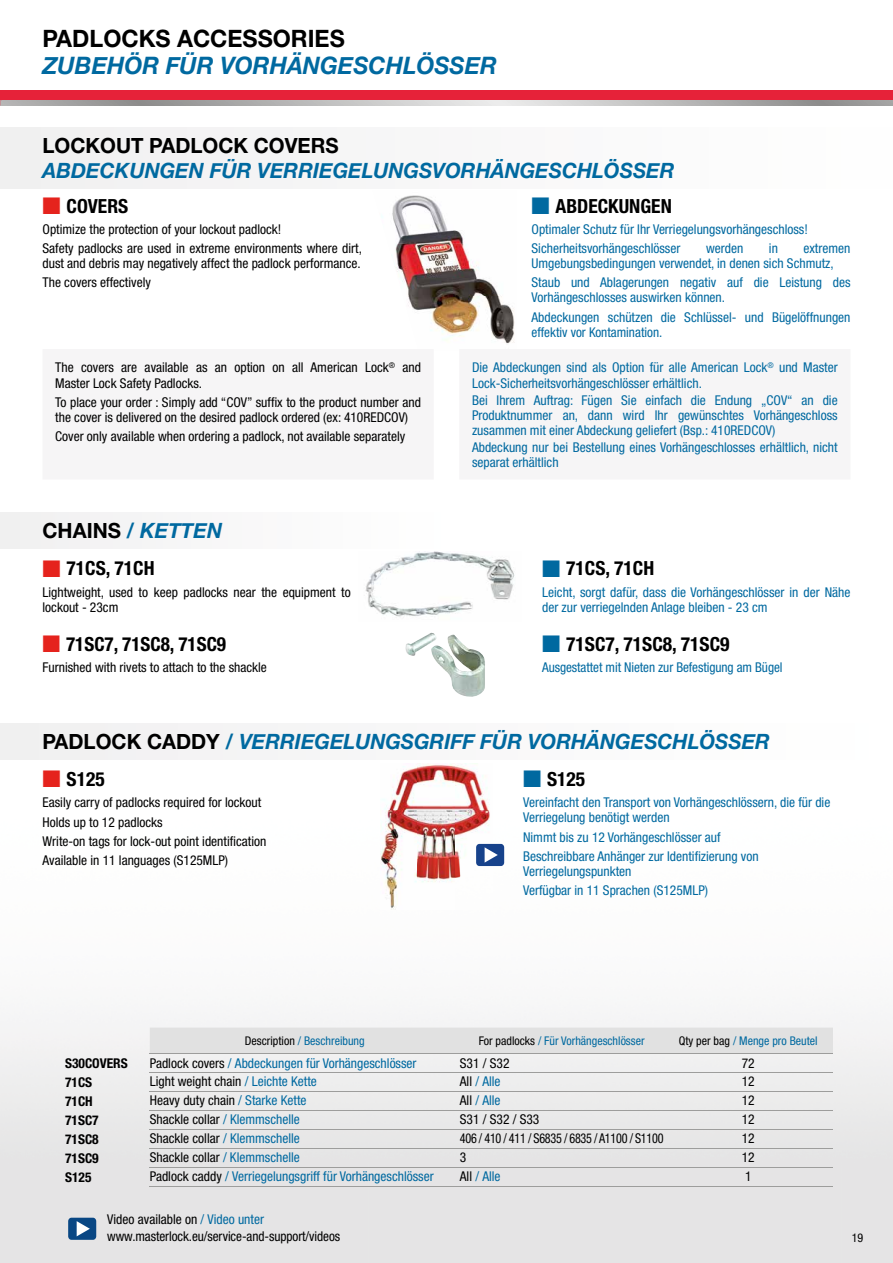
<style>
.page{position:relative;width:893px;height:1263px;background:#fff}
.page>*{position:absolute;margin:0;border:0;box-sizing:border-box;transform-origin:0 0}
.t1{font:italic 700 24px "Helvetica Neue";color:#0069a0}
.t2{font:700 24px "Helvetica Neue LT Std";color:#000}
.t3{font:italic 700 21px "Helvetica Neue";color:#0069a0}
.t4{font:700 21px "Helvetica Neue LT Std";color:#000}
.t5{font:700 condensed 19.5px "Helvetica Neue";color:#000}
.t6{font:condensed 13.5px/15px "Helvetica Neue";color:#0069a0}
.t7{font:condensed 13.5px/19.2px "Helvetica Neue";color:#000}
.t8{font:condensed 13.5px/16.2px "Helvetica Neue LT Std";color:#000}
.t9{font:condensed 13.5px "Helvetica Neue LT Std";color:#0069a0}
.t10{font:700 condensed 13.5px "Helvetica Neue";color:#000}
.t11{font:condensed 13.5px "Helvetica Neue LT Std";letter-spacing:-.02em;color:#000;scale:.9 1}
.t12{font:condensed 12px "Helvetica Neue LT Std";color:#0069a0}
.t13{font:condensed 12px "Helvetica Neue LT Std";color:#000}
.s1{color:#e5231d}
.s2{font-family:"Helvetica Neue LT Std";font-style:normal;color:#000}
.s3{color:#0069a0}
.s4{color:#000}
</style>
<div class="page">
<img style="left:0;top:1015px;width:420px;height:248px">
<div style="left:0;top:90px;width:893px;height:16px;background:#e62239"></div>
<svg style="left:1px;top:100px;width:892px;height:6px;background:#b6b6b5"></svg>
<div style="left:68px;top:1218px;width:28px;height:22px;background:#094784;border-radius:3px"></div>
<svg style="left:77px;top:1221px;width:13px;height:15px"></svg>
<div style="left:150px;top:1027px;width:683px;height:26px;background:#e1e1e1"></div>
<hr style="left:150px;top:1053px;width:310px;height:1px;background:#9d9d9c">
<hr style="left:460px;top:1053px;width:203px;height:1px;background:#9d9d9c">
<hr style="left:663px;top:1053px;width:170px;height:1px;background:#9d9d9c">
<hr style="left:150px;top:1072px;width:310px;height:1px;background:#9d9d9c">
<hr style="left:460px;top:1072px;width:203px;height:1px;background:#9d9d9c">
<hr style="left:663px;top:1072px;width:170px;height:1px;background:#9d9d9c">
<hr style="left:150px;top:1091px;width:310px;height:1px;background:#9d9d9c">
<hr style="left:460px;top:1091px;width:203px;height:1px;background:#9d9d9c">
<hr style="left:663px;top:1091px;width:170px;height:1px;background:#9d9d9c">
<hr style="left:150px;top:1110px;width:310px;height:1px;background:#9d9d9c">
<hr style="left:460px;top:1110px;width:203px;height:1px;background:#9d9d9c">
<hr style="left:663px;top:1110px;width:170px;height:1px;background:#9d9d9c">
<hr style="left:150px;top:1129px;width:310px;height:1px;background:#9d9d9c">
<hr style="left:460px;top:1129px;width:203px;height:1px;background:#9d9d9c">
<hr style="left:663px;top:1129px;width:170px;height:1px;background:#9d9d9c">
<hr style="left:150px;top:1148px;width:310px;height:1px;background:#9d9d9c">
<hr style="left:460px;top:1148px;width:203px;height:1px;background:#9d9d9c">
<hr style="left:663px;top:1148px;width:170px;height:1px;background:#9d9d9c">
<hr style="left:150px;top:1167px;width:310px;height:1px;background:#9d9d9c">
<hr style="left:460px;top:1167px;width:203px;height:1px;background:#9d9d9c">
<hr style="left:663px;top:1167px;width:170px;height:1px;background:#9d9d9c">
<hr style="left:150px;top:1186px;width:310px;height:1px;background:#9d9d9c">
<hr style="left:460px;top:1186px;width:203px;height:1px;background:#9d9d9c">
<hr style="left:663px;top:1186px;width:170px;height:1px;background:#9d9d9c">
<div style="left:0;top:128px;width:893px;height:61px;background:#f8f7f8"></div>
<div style="left:0;top:512px;width:450px;height:36px;background:#f8f7f8"></div>
<div style="left:0;top:723px;width:886px;height:37px;background:#f8f7f8"></div>
<img style="left:381px;top:195px;width:83px;height:49px">
<img style="left:469px;top:261px;width:33px;height:36px">
<img style="left:395px;top:244px;width:74px;height:53px">
<img style="left:408px;top:297px;width:107px;height:47px">
<img style="left:380px;top:763px;width:113px;height:147px">
<div style="left:476px;top:844px;width:28px;height:22px;background:#17428b;border-radius:3px"></div>
<svg style="left:485px;top:847px;width:13px;height:15px"></svg>
<img style="left:365px;top:551px;width:150px;height:66px">
<img style="left:405px;top:633px;width:80px;height:64px">
<h1 class="t2" style="left:43px;top:24px;width:304px">PADLOCKS ACCESSORIES</h1>
<h1 class="t1" style="left:43px;top:47px;width:456px">ZUBEHÖR FÜR VORHÄNGESCHLÖSSER</h1>
<h2 class="t4" style="left:43px;top:133px;width:298px">LOCKOUT PADLOCK COVERS</h2>
<h2 class="t3" style="left:43px;top:154px;width:633px">ABDECKUNGEN FÜR VERRIEGELUNGSVORHÄNGESCHLÖSSER</h2>
<h3 class="t5" style="left:43px;top:194px;width:87px"><span class="s1">■</span> COVERS</h3>
<p class="t7" style="left:43px;top:219px;width:321px">Optimize the protection of your lockout padlock!<br>Safety padlocks are used in extreme environments where dirt,</p>
<p class="t7" style="left:43px;top:254px;width:320px">dust and debris may negatively affect the padlock performance.<br>The covers effectively</p>
<p class="t7" style="left:55px;top:360px;width:367px;line-height:15px">The covers are available as an option on all American Lock<sup>®</sup> and<br>Master Lock Safety Padlocks.</p>
<p class="t7" style="left:55px;top:394px;width:367px;line-height:15px">To place your order : Simply add “COV” suffix to the product number and the cover is delivered on the desired padlock ordered (ex: 410REDCOV)</p>
<p class="t7" style="left:55px;top:426px;width:352px">Cover only available when ordering a padlock, not available separately</p>
<h2 class="t3" style="left:43px;top:514px;width:181px"><span class="s2">CHAINS</span> / KETTEN</h2>
<h3 class="t5" style="left:43px;top:556px;width:114px"><span class="s1">■</span> 71CS, 71CH</h3>
<p class="t7" style="left:43px;top:584px;width:310px;line-height:15px">Lightweight, used to keep padlocks near the equipment to lockout - 23cm</p>
<h3 class="t5" style="left:43px;top:632px;width:185px"><span class="s1">■</span> 71SC7, 71SC8, 71SC9</h3>
<p class="t7" style="left:43px;top:657px;width:226px">Furnished with rivets to attach to the shackle</p>
<h3 class="t5" style="left:531px;top:194px;width:142px"><span class="s3">■</span> ABDECKUNGEN</h3>
<p class="t6" style="left:531px;top:219px;width:278px;line-height:19.2px">Optimaler Schutz für Ihr Verriegelungsvorhängeschloss!<br>Sicherheitsvorhängeschlösser</p>
<p class="t6" style="left:706px;top:241px;width:39px">werden</p>
<p class="t6" style="left:769px;top:241px;width:11px">in</p>
<p class="t6" style="left:531px;top:241px;width:320px;text-indent:272px">extremen<br>Umgebungsbedingungen verwendet, in denen sich Schmutz,</p>
<p class="t6" style="left:531px;top:275px;width:320px">Staub und Ablagerungen negativ auf die Leistung des<br>Vorhängeschlosses auswirken können.</p>
<p class="t6" style="left:531px;top:309px;width:320px">Abdeckungen schützen die Schlüssel- und Bügelöffnungen effektiv vor Kontamination.</p>
<p class="t6" style="left:472px;top:360px;width:367px">Die Abdeckungen sind als Option für alle American Lock<sup>®</sup> und Master<br>Lock-Sicherheitsvorhängeschlösser erhältlich.</p>
<p class="t6" style="left:472px;top:392px;width:367px;text-align:justify">Bei Ihrem Auftrag: Fügen Sie einfach die Endung „COV“ an die Produktnummer an, dann wird Ihr gewünschtes Vorhängeschloss zusammen mit einer Abdeckung geliefert (Bsp.: 410REDCOV)</p>
<p class="t6" style="left:472px;top:439px;width:367px">Abdeckung nur bei Bestellung eines Vorhängeschlosses erhältlich, nicht separat erhältlich</p>
<h3 class="t5" style="left:542px;top:556px;width:114px"><span class="s3">■</span> 71CS, 71CH</h3>
<p class="t6" style="left:542px;top:584px;width:310px">Leicht, sorgt dafür, dass die Vorhängeschlösser in der Nähe der zur verriegelnden Anlage bleiben - 23 cm</p>
<h3 class="t5" style="left:542px;top:632px;width:189px"><span class="s3">■</span> 71SC7, 71SC8, 71SC9</h3>
<p class="t6" style="left:542px;top:659px;width:242px">Ausgestattet mit Nieten zur Befestigung am Bügel</p>
<h2 class="t3" style="left:43px;top:725px;width:729px"><span class="s2">PADLOCK CADDY</span> / VERRIEGELUNGSGRIFF FÜR VORHÄNGESCHLÖSSER</h2>
<h3 class="t5" style="left:43px;top:767px;width:64px"><span class="s1">■</span> S125</h3>
<p class="t7" style="left:43px;top:793px;width:225px">Easily carry of padlocks required for lockout Holds up to 12 padlocks<br>Write-on tags for lock-out point identification Available in 11 languages (S125MLP)</p>
<h3 class="t5" style="left:523px;top:767px;width:64px"><span class="s3">■</span> S125</h3>
<p class="t6" style="left:523px;top:795px;width:309px">Vereinfacht den Transport von Vorhängeschlössern, die für die<br>Verriegelung benötigt werden</p>
<p class="t6" style="left:523px;top:827px;width:237px;line-height:19.2px">Nimmt bis zu 12 Vorhängeschlösser auf<br>Beschreibbare Anhänger zur Identifizierung von</p>
<p class="t6" style="left:523px;top:861px;width:187px;line-height:19.2px">Verriegelungspunkten<br>Verfügbar in 11 Sprachen (S125MLP)</p>
<p class="t12" style="left:245px;top:1033px;width:121px"><span class="s4">Description</span> / Beschreibung</p>
<p class="t12" style="left:479px;top:1033px;width:167px"><span class="s4">For padlocks</span> / Für Vorhängeschlösser</p>
<p class="t12" style="left:679px;top:1033px;width:140px"><span class="s4">Qty per bag</span> / Menge pro Beutel</p>
<p class="t10" style="left:65px;top:1055px;width:64px">S30COVERS</p>
<p class="t9" style="left:150px;top:1055px;width:268px"><span class="s4">Padlock covers</span> / Abdeckungen für Vorhängeschlösser</p>
<p class="t8" style="left:460px;top:1054px;width:51px">S31 / S32</p>
<p class="t8" style="left:742px;top:1054px;width:14px">72</p>
<p class="t10" style="left:65px;top:1074px;width:29px">71CS</p>
<p class="t8" style="left:150px;top:1073px;width:169px">Light weight chain <span class="s3">/ Leichte Kette</span></p>
<p class="t9" style="left:460px;top:1074px;width:42px"><span class="s4">All</span> / Alle</p>
<p class="t8" style="left:742px;top:1073px;width:14px">12</p>
<p class="t10" style="left:65px;top:1093px;width:29px">71CH</p>
<p class="t8" style="left:150px;top:1092px;width:158px">Heavy duty chain <span class="s3">/ Starke Kette</span></p>
<p class="t9" style="left:460px;top:1093px;width:42px"><span class="s4">All</span> / Alle</p>
<p class="t8" style="left:742px;top:1092px;width:14px">12</p>
<p class="t10" style="left:65px;top:1112px;width:35px">71SC7</p>
<p class="t8" style="left:150px;top:1111px;width:152px">Shackle collar <span class="s3">/ Klemmschelle</span></p>
<p class="t8" style="left:460px;top:1111px;width:81px">S31 / S32 / S33</p>
<p class="t8" style="left:742px;top:1111px;width:14px">12</p>
<p class="t10" style="left:65px;top:1131px;width:35px">71SC8</p>
<p class="t8" style="left:150px;top:1130px;width:152px">Shackle collar <span class="s3">/ Klemmschelle</span></p>
<p class="t11" style="left:460px;top:1131px;width:228px">406 / 410 / 411 / S6835 / 6835 / A1100 / S1100</p>
<p class="t8" style="left:742px;top:1130px;width:14px">12</p>
<p class="t10" style="left:65px;top:1150px;width:35px">71SC9</p>
<p class="t8" style="left:150px;top:1149px;width:152px">Shackle collar <span class="s3">/ Klemmschelle</span></p>
<p class="t8" style="left:460px;top:1149px;width:8px">3</p>
<p class="t8" style="left:742px;top:1149px;width:14px">12</p>
<p class="t10" style="left:65px;top:1169px;width:28px">S125</p>
<p class="t9" style="left:150px;top:1169px;width:285px"><span class="s4">Padlock caddy</span> / Verriegelungsgriff für Vorhängeschlösser</p>
<p class="t9" style="left:460px;top:1169px;width:42px"><span class="s4">All</span> / Alle</p>
<p class="t8" style="left:745px;top:1168px;width:8px">1</p>
<p class="t8" style="left:107px;top:1211px;width:234px">Video available on <span class="s3">/ Video unter </span>www.masterlock.eu/service-and-support/videos</p>
<p class="t13" style="left:852px;top:1230px;width:13px">19</p>
</div>
